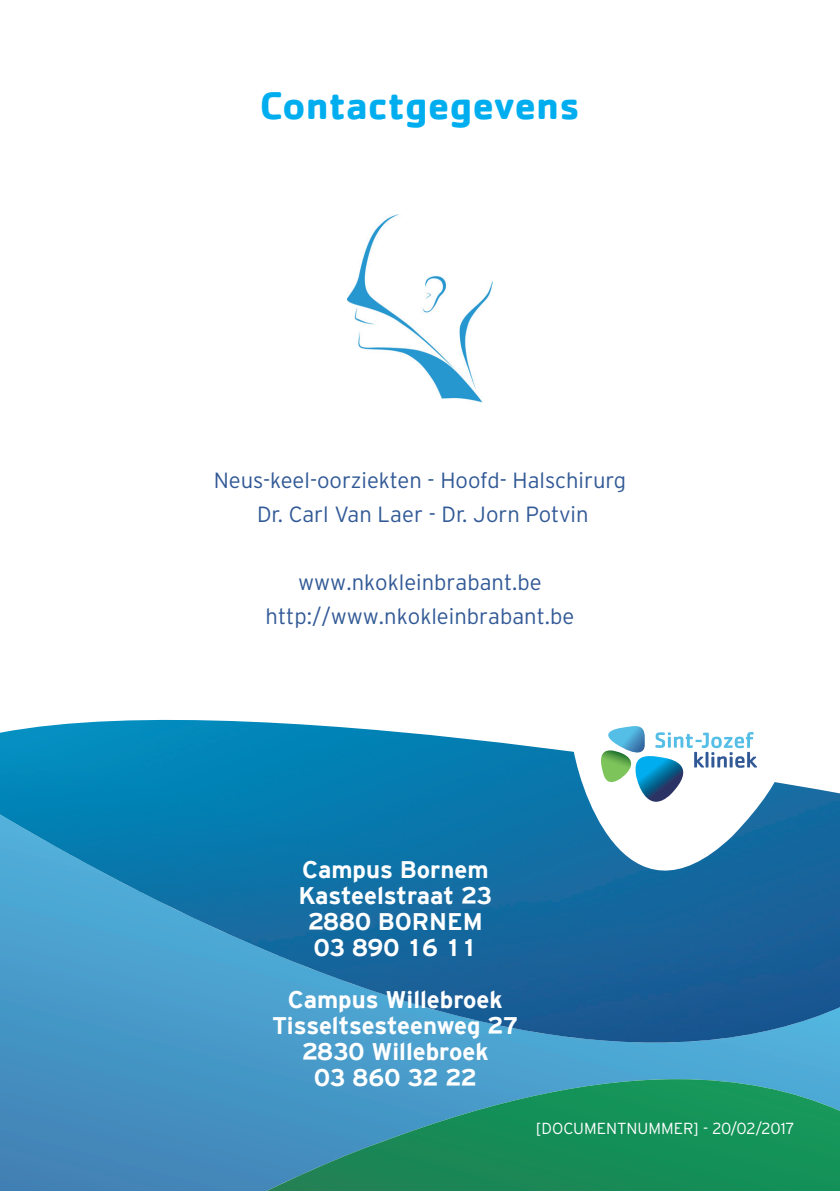
<style>
.page{position:relative;width:840px;height:1191px;background:#fff}
.page>*{position:absolute;margin:0;border:0;box-sizing:border-box;transform-origin:0 0}
.t1{font:700 40px "Cachet";color:#00aeef}
.t2{font:700 24px/26px "Interstate";color:#fff;text-align:center}
.t3{font:300 22px/34px "Interstate";color:#315996;text-align:center}
.t4{font:300 16px "Interstate";color:#fff}
</style>
<div class="page">
<svg style="left:0;top:855px;width:839px;height:336px;background:#4898c7"></svg>
<img style="left:279px;top:799px;width:560px;height:243px">
<img style="left:139px;top:799px;width:141px;height:157px">
<img style="left:69px;top:799px;width:72px;height:93px">
<img style="left:0;top:799px;width:71px;height:56px">
<img style="left:266px;top:1079px;width:573px;height:112px">
<svg style="left:0;top:719px;width:839px;height:80px;fill:#0485b8"></svg>
<svg style="left:570px;top:719px;width:215px;height:151px"></svg>
<svg style="left:595px;top:726px;width:161px;height:75px"></svg>
<img style="left:347px;top:215px;width:145px;height:188px">
<h1 class="t1" style="left:260px;top:79px;width:322px">Contactgegevens</h1>
<p class="t3" style="left:213px;top:463px;width:414px">Neus-keel-oorziekten - Hoofd- Halschirurg<br>Dr. Carl Van Laer - Dr. Jorn Potvin</p>
<p class="t3" style="left:265px;top:565px;width:310px">www.nkokleinbrabant.be http://www.nkokleinbrabant.be</p>
<p class="t2" style="left:298px;top:856px;width:195px">Campus Bornem<br>Kasteelstraat 23<br>2880 BORNEM<br>03 890 16 11</p>
<p class="t2" style="left:272px;top:986px;width:248px">Campus Willebroek<br>Tisseltsesteenweg 27<br>2830 Willebroek<br>03 860 32 22</p>
<p class="t4" style="left:535px;top:1118px;width:260px">[DOCUMENTNUMMER] - 20/02/2017</p>
</div>
